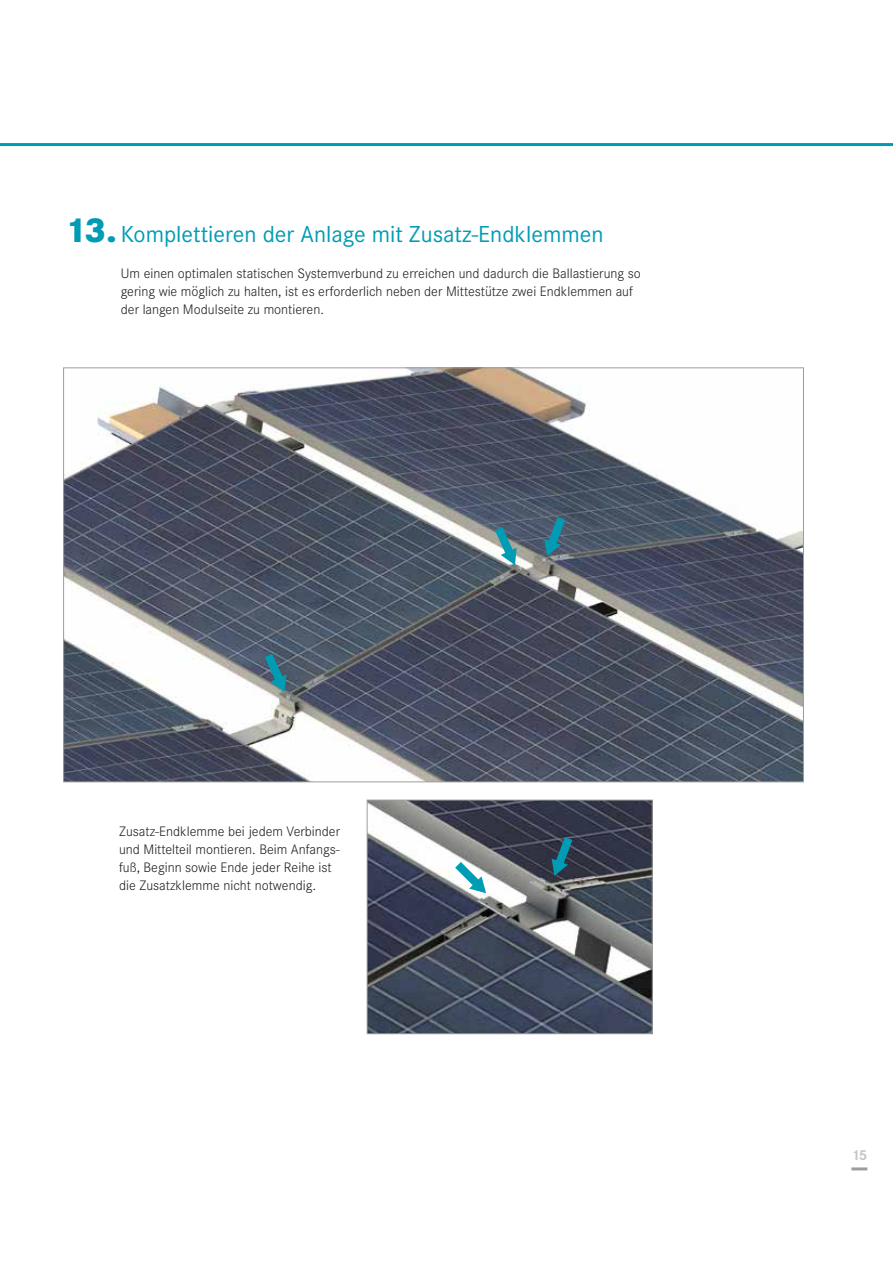
<style>
.page{position:relative;width:893px;height:1263px;background:#fff}
.page>*{position:absolute;margin:0;border:0;box-sizing:border-box;transform-origin:0 0}
.t1{font:24px "Corporate S";color:#009cb4}
.t2{font:700 15px "Corporate S";color:#c6c6c6}
.t3{font:300 14.25px/18px "Corporate S";color:#1d1d1b}
.s1{font-weight:800;font-size:36px}
</style>
<div class="page">
<hr style="left:851px;top:1167px;width:16px;height:3px;background:#9d9d9c">
<img style="left:65px;top:370px;width:737px;height:410px">
<hr style="left:0;top:143px;width:893px;height:3px;background:#009cb4">
<svg style="left:495px;top:527px;width:22px;height:38px"></svg>
<svg style="left:265px;top:654px;width:21px;height:38px"></svg>
<svg style="left:544px;top:517px;width:21px;height:39px"></svg>
<img style="left:369px;top:802px;width:281px;height:230px">
<div style="left:367px;top:800px;width:285px;height:234px;border:1px solid #9d9d9c"></div>
<svg style="left:552px;top:837px;width:20px;height:39px"></svg>
<svg style="left:455px;top:862px;width:31px;height:31px"></svg>
<h1 class="t1" style="left:66px;top:221px;width:539px"><span class="s1">13.</span> Komplettieren der Anlage mit Zusatz-Endklemmen</h1>
<p class="t3" style="left:121px;top:264px;width:521px">Um einen optimalen statischen Systemverbund zu erreichen und dadurch die Ballastierung so gering wie möglich zu halten, ist es erforderlich neben der Mittestütze zwei Endklemmen auf der langen Modulseite zu montieren.</p>
<p class="t3" style="left:119px;top:822px;width:223px">Zusatz-Endklemme bei jedem Verbinder und Mittelteil montieren. Beim Anfangs&shy;fuß, Beginn sowie Ende jeder Reihe ist die Zusatzklemme nicht notwendig.</p>
<p class="t2" style="left:851px;top:1146px;width:17px">15</p>
</div>
